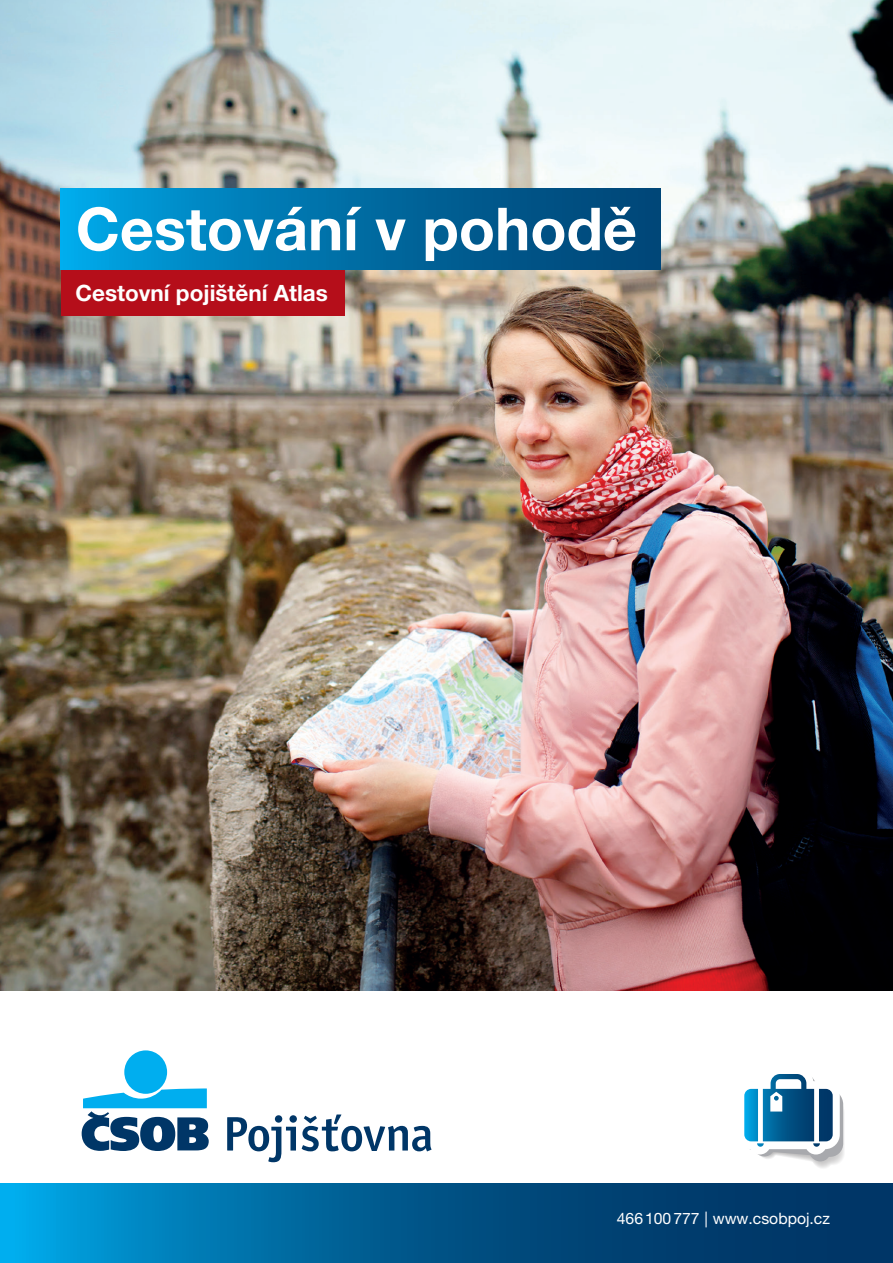
<style>
.page{position:relative;width:893px;height:1263px;background:#fff}
.page>*{position:absolute;margin:0;border:0;box-sizing:border-box;transform-origin:0 0}
.t1{font:700 59.4px "Helvetica Neue LT Pro";color:#fff}
.t2{font:700 22.5px "Helvetica Neue LT Pro";color:#fff}
.t3{font:15.75px "Helvetica Neue LT Pro";color:#fff}
</style>
<div class="page">
<img style="left:0;top:0;width:893px;height:991px">
<svg style="left:0;top:1184px;width:893px;height:79px;background:#005c91"></svg>
<div style="left:124px;top:1050px;width:43px;height:44px;background:#00aeef;border-radius:50%"></div>
<svg style="left:82px;top:1088px;width:127px;height:63px"></svg>
<svg style="left:227px;top:1114px;width:205px;height:48px"></svg>
<svg style="left:744px;top:1074px;width:100px;height:94px"></svg>
<div style="left:61px;top:270px;width:283px;height:46px;background:#b50e1a"></div>
<div style="left:61px;top:188px;width:600px;height:82px;background:linear-gradient(to right,#00a2e1,#003e6d)"></div>
<h1 class="t1" style="left:76px;top:192px;width:563px">Cestování v pohodě</h1>
<h2 class="t2" style="left:75px;top:278px;width:254px">Cestovní pojištění Atlas</h2>
<p class="t3" style="left:617px;top:1209px;width:215px">466100777 | www.csobpoj.cz</p>
</div>
